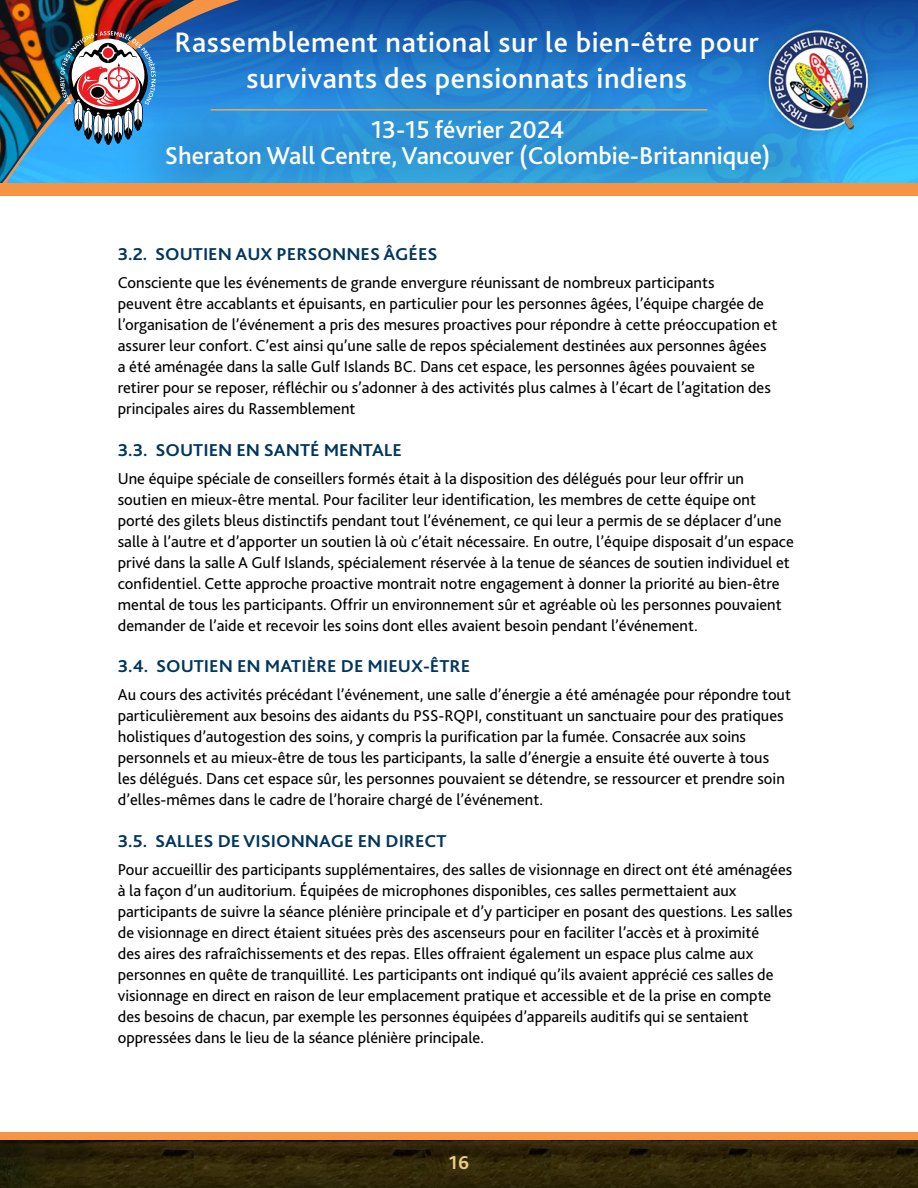
<style>
.page{position:relative;width:918px;height:1188px;background:#fff}
.page>*{position:absolute;margin:0;border:0;box-sizing:border-box;transform-origin:0 0}
.t1{font:500 29.55px/35.4px "Bliss 2";letter-spacing:.02em;color:#fff;text-align:center}
.t2{font:500 25.5px/25.5px "Bliss 2";color:#fff;text-align:center}
.t3{font:700 19.5px "Bliss 2";color:#edcc86}
.t4{font:700 18px "Bliss 2";color:#00365f;scale:1.05 1}
.t5{font:16.5px/21px "Bliss 2";color:#000}
</style>
<div class="page">
<svg style="left:445px;top:0;width:473px;height:183px;background:#1a65b5"></svg>
<div style="left:109px;top:42px;width:757px;height:205px;background:#26659f;opacity:.46"></div>
<hr style="left:211px;top:109px;width:496px;height:2px;background:#eaa858">
<svg style="left:0;top:0;width:445px;height:183px;background:#3279b2"></svg>
<img style="left:0;top:1140px;width:918px;height:48px">
<img style="left:60px;top:31px;width:96px;height:114px">
<div style="left:753px;top:15px;width:131px;height:131px;background:#003b4e;opacity:.23"></div>
<img style="left:766px;top:28px;width:106px;height:106px">
<div style="left:0;top:184px;width:918px;height:939px;background:#fff"></div>
<div style="left:0;top:1132px;width:918px;height:8px;background:#f79444"></div>
<div style="left:0;top:183px;width:918px;height:12px;background:#f79444"></div>
<h1 class="t1" style="left:175px;top:24px;width:586px">Rassemblement national sur le bien-être pour survivants des pensionnats indiens</h1>
<h2 class="t2" style="left:165px;top:117px;width:607px">13-15 février 2024<br>Sheraton Wall Centre, Vancouver (Colombie-Britannique)</h2>
<p class="t4" style="left:118px;top:243px;width:306px">3.2. SOUTIEN AUX PERSONNES ÂGÉES</p>
<p class="t5" style="left:118px;top:272px;width:661px">Consciente que les événements de grande envergure réunissant de nombreux participants<br>peuvent être accablants et épuisants, en particulier pour les personnes âgées, l’équipe chargée de l’organisation de l’événement a pris des mesures proactives pour répondre à cette préoccupation et assurer leur confort. C’est ainsi qu’une salle de repos spécialement destinées aux personnes âgées a été aménagée dans la salle Gulf Islands BC. Dans cet espace, les personnes âgées pouvaient se retirer pour se reposer, réfléchir ou s’adonner à des activités plus calmes à l’écart de l’agitation des principales aires du Rassemblement</p>
<p class="t4" style="left:118px;top:439px;width:272px">3.3. SOUTIEN EN SANTÉ MENTALE</p>
<p class="t5" style="left:118px;top:467px;width:678px">Une équipe spéciale de conseillers formés était à la disposition des délégués pour leur offrir un soutien en mieux-être mental. Pour faciliter leur identification, les membres de cette équipe ont porté des gilets bleus distinctifs pendant tout l’événement, ce qui leur a permis de se déplacer d’une salle à l’autre et d’apporter un soutien là où c’était nécessaire. En outre, l’équipe disposait d’un espace privé dans la salle A Gulf Islands, spécialement réservée à la tenue de séances de soutien individuel et confidentiel. Cette approche proactive montrait notre engagement à donner la priorité au bien-être mental de tous les participants. Offrir un environnement sûr et agréable où les personnes pouvaient demander de l’aide et recevoir les soins dont elles avaient besoin pendant l’événement.</p>
<p class="t4" style="left:118px;top:655px;width:337px">3.4. SOUTIEN EN MATIÈRE DE MIEUX-ÊTRE</p>
<p class="t5" style="left:118px;top:684px;width:675px">Au cours des activités précédant l’événement, une salle d’énergie a été aménagée pour répondre tout particulièrement aux besoins des aidants du PSS-RQPI, constituant un sanctuaire pour des pratiques holistiques d’autogestion des soins, y compris la purification par la fumée. Consacrée aux soins personnels et au mieux-être de tous les participants, la salle d’énergie a ensuite été ouverte à tous les délégués. Dans cet espace sûr, les personnes pouvaient se détendre, se ressourcer et prendre soin d’elles-mêmes dans le cadre de l’horaire chargé de l’événement.</p>
<p class="t4" style="left:118px;top:830px;width:315px">3.5. SALLES DE VISIONNAGE EN DIRECT</p>
<p class="t5" style="left:118px;top:858px;width:676px">Pour accueillir des participants supplémentaires, des salles de visionnage en direct ont été aménagées à la façon d’un auditorium. Équipées de microphones disponibles, ces salles permettaient aux participants de suivre la séance plénière principale et d’y participer en posant des questions. Les salles de visionnage en direct étaient situées près des ascenseurs pour en faciliter l’accès et à proximité<br>des aires des rafraîchissements et des repas. Elles offraient également un espace plus calme aux personnes en quête de tranquillité. Les participants ont indiqué qu’ils avaient apprécié ces salles de visionnage en direct en raison de leur emplacement pratique et accessible et de la prise en compte des besoins de chacun, par exemple les personnes équipées d’appareils auditifs qui se sentaient oppressées dans le lieu de la séance plénière principale.</p>
<p class="t3" style="left:449px;top:1150px;width:22px">16</p>
</div>
